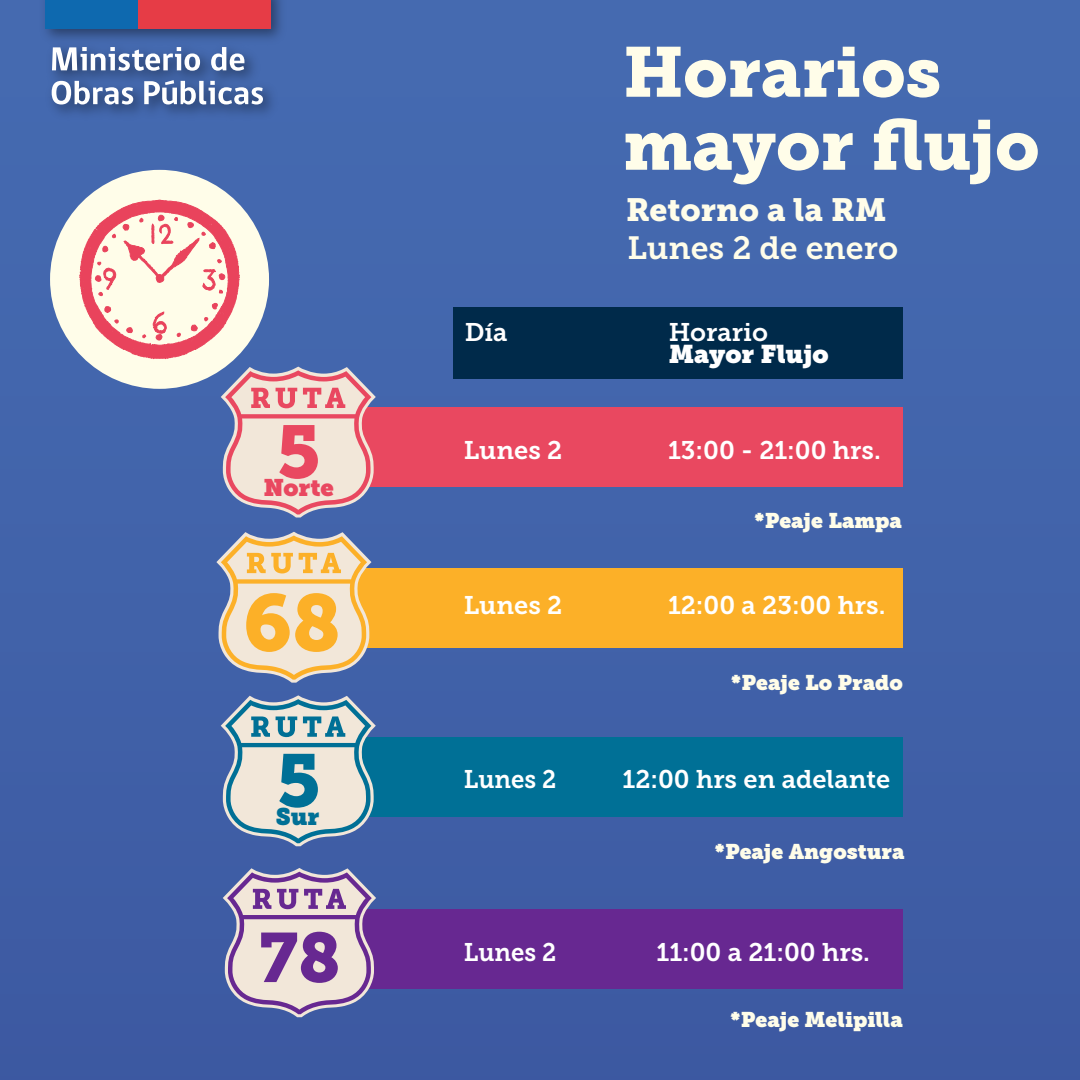
<style>
.page{position:relative;width:1080px;height:1080px;background:#4263aa}
.page>*{position:absolute;margin:0;border:0;box-sizing:border-box;transform-origin:0 0}
.t1{font:70px/73px "Museo Slab 900";color:#fffde9}
.t2{font:32px "Museo Slab 700";color:#fffde9}
.t3{font:32px "Museo Slab 900";color:#fffde9}
.t4{font:25.4px "Museo Slab 700";color:#fff}
.t5{font:25.4px "Museo Slab 700";color:#fff;scale:.94 1}
.t6{font:25.4px "Museo Slab";color:#fff}
.t7{font:23.8px "Museo Slab";color:#e94860}
.t8{font:23.8px "Museo Slab";color:#007096}
.t9{font:21.1px "Museo Slab";color:#fffde9}
</style>
<div class="page">
<img style="left:47px;top:0;width:233px;height:113px">
<div style="left:45px;top:0;width:93px;height:29px;background:#0e69af"></div>
<div style="left:138px;top:0;width:133px;height:29px;background:#e63c46"></div>
<svg style="left:52px;top:47px;width:148px;height:24px"></svg>
<svg style="left:52px;top:81px;width:81px;height:24px"></svg>
<svg style="left:144px;top:80px;width:119px;height:25px"></svg>
<svg style="left:211px;top:47px;width:33px;height:24px"></svg>
<div style="left:453px;top:307px;width:450px;height:71px;background:#002a4a"></div>
<div style="left:287px;top:737px;width:616px;height:79px;background:#007096"></div>
<svg style="left:221px;top:695px;width:155px;height:151px"></svg>
<div style="left:287px;top:910px;width:616px;height:79px;background:#672891"></div>
<svg style="left:223px;top:868px;width:153px;height:149px"></svg>
<div style="left:287px;top:568px;width:616px;height:80px;background:#fcb028"></div>
<svg style="left:216px;top:532px;width:155px;height:151px"></svg>
<div style="left:287px;top:407px;width:616px;height:80px;background:#e94860"></div>
<svg style="left:221px;top:367px;width:155px;height:151px"></svg>
<div style="left:50px;top:170px;width:219px;height:219px;background:#fffde9;border-radius:50%"></div>
<svg style="left:78px;top:199px;width:163px;height:161px"></svg>
<p class="t7" style="left:263px;top:474px;width:72px">Norte</p>
<p class="t8" style="left:276px;top:803px;width:45px">Sur</p>
<h1 class="t1" style="left:623px;top:36px;width:418px">Horarios mayor flujo</h1>
<p class="t3" style="left:626px;top:191px;width:262px">Retorno a la RM</p>
<p class="t2" style="left:627px;top:230px;width:272px">Lunes 2 de enero</p>
<p class="t4" style="left:465px;top:318px;width:44px">Día</p>
<p class="t4" style="left:669px;top:318px;width:101px">Horario</p>
<p class="t6" style="left:669px;top:339px;width:161px">Mayor Flujo</p>
<p class="t4" style="left:464px;top:436px;width:100px">Lunes 2</p>
<p class="t4" style="left:668px;top:436px;width:214px">13:00 - 21:00 hrs.</p>
<p class="t9" style="left:754px;top:508px;width:150px">*Peaje Lampa</p>
<p class="t4" style="left:464px;top:591px;width:100px">Lunes 2</p>
<p class="t4" style="left:668px;top:591px;width:219px">12:00 a 23:00 hrs.</p>
<p class="t9" style="left:731px;top:670px;width:173px">*Peaje Lo Prado</p>
<p class="t5" style="left:464px;top:765px;width:100px">Lunes 2</p>
<p class="t4" style="left:623px;top:765px;width:269px">12:00 hrs en adelante</p>
<p class="t9" style="left:714px;top:839px;width:192px">*Peaje Angostura</p>
<p class="t5" style="left:464px;top:937px;width:100px">Lunes 2</p>
<p class="t4" style="left:657px;top:937px;width:215px">11:00 a 21:00 hrs.</p>
<p class="t9" style="left:730px;top:1007px;width:174px">*Peaje Melipilla</p>
</div>
